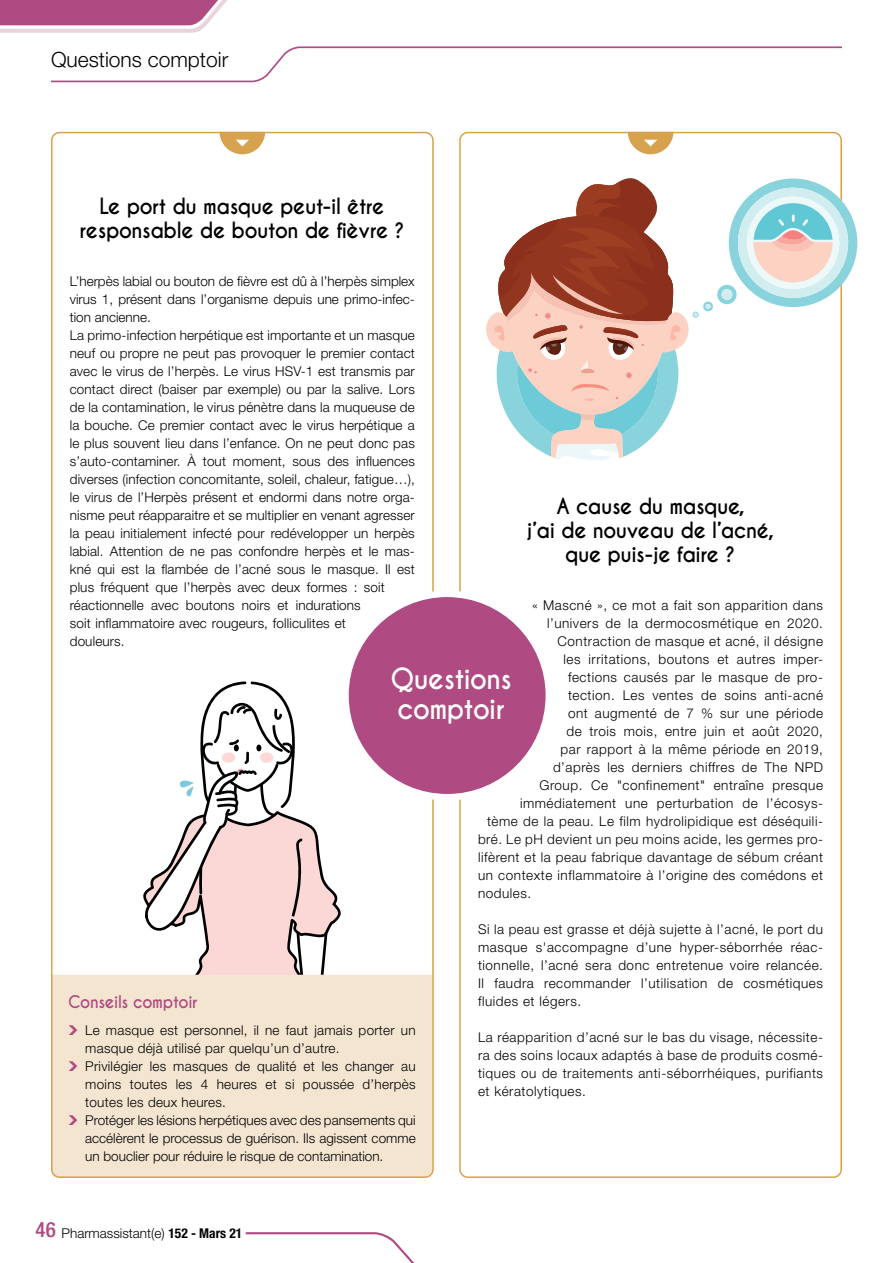
<style>
.page{position:relative;width:893px;height:1263px;background:#fff}
.page>*{position:absolute;margin:0;border:0;box-sizing:border-box;transform-origin:0 0}
.t1{font:700 27.45px/30.2px "Caviar Dreams";letter-spacing:-.02em;color:#fff;scale:.95 1}
.t2{font:700 21px/24px "Caviar Dreams";letter-spacing:-.02em;color:#000;text-align:center;scale:.95 1}
.t3{font:300 21px "Helvetica Neue LT Std";color:#000}
.t4{font:700 16.5px "Caviar Dreams";letter-spacing:-.02em;color:#af4a82;scale:.95 1}
.t5{font:300 13.5px/18px "Helvetica Neue LT Std";letter-spacing:.01em;color:#000;text-align:justify}
.t6{font:300 13.5px "Helvetica Neue LT Std";letter-spacing:.04em;color:#000}
.s1{font-weight:500;font-stretch:condensed;font-size:21px;color:#af4a82}
.s2{font-weight:700;font-stretch:condensed}
</style>
<div class="page">
<svg style="left:245px;top:1232px;width:170px;height:31px"></svg>
<svg style="left:0;top:0;width:227px;height:33px"></svg>
<svg style="left:51px;top:46px;width:791px;height:37px"></svg>
<svg style="left:142px;top:681px;width:200px;height:294px"></svg>
<svg style="left:628px;top:132px;width:45px;height:22px"></svg>
<div style="left:54px;top:975px;width:377px;height:200px;background:#f4e5d1"></div>
<svg style="left:219px;top:132px;width:46px;height:22px"></svg>
<div style="left:345px;top:594px;width:204px;height:203px;background:#af4a82;border-radius:50%"></div>
<div style="left:342px;top:590px;width:210px;height:210px;border:7px solid #fff;border-radius:50%"></div>
<svg style="left:486px;top:178px;width:371px;height:285px"></svg>
<svg style="left:69px;top:1026px;width:8px;height:9px"></svg>
<svg style="left:69px;top:1062px;width:8px;height:9px"></svg>
<svg style="left:69px;top:1116px;width:8px;height:9px"></svg>
<h2 class="t3" style="left:51px;top:46px;width:179px">Questions comptoir</h2>
<h2 class="t2" style="left:80px;top:195px;width:343px">Le port du masque peut-il être responsable de bouton de fièvre ?</h2>
<p class="t5" style="left:70px;top:272px;width:347px;text-align:left">L’herpès labial ou bouton de fièvre est dû à l’herpès simplex virus 1, présent dans l’organisme depuis une primo-infec&shy;tion ancienne.<br>La primo-infection herpétique est importante et un masque neuf ou propre ne peut pas provoquer le premier contact avec le virus de l’herpès. Le virus HSV-1 est transmis par contact direct (baiser par exemple) ou par la salive. Lors de la contamination, le virus pénètre dans la muqueuse de la bouche. Ce premier contact avec le virus herpétique a le plus souvent lieu dans l’enfance. On ne peut donc pas s’auto-contaminer. À tout moment, sous des influences diverses (infection concomitante, soleil, chaleur, fatigue…), le virus de l’Herpès présent et endormi dans notre orga&shy;nisme peut réapparaitre et se multiplier en venant agresser la peau initialement infecté pour redévelopper un herpès labial. Attention de ne pas confondre herpès et le mas&shy;kné qui est la flambée de l’acné sous le masque. Il est plus fréquent que l’herpès avec deux formes : soit réactionnelle avec boutons noirs et indurations<br>soit inflammatoire avec rougeurs, folliculites et<br>douleurs.</p>
<h2 class="t2" style="left:527px;top:494px;width:261px">A cause du masque,<br>j’ai de nouveau de l’acné, que puis-je faire ?</h2>
<p class="t6" style="left:532px;top:597px;width:292px">« Mascné », ce mot a fait son apparition dans</p>
<p class="t6" style="left:547px;top:615px;width:278px">l’univers de la dermocosmétique en 2020.</p>
<p class="t6" style="left:557px;top:633px;width:267px">Contraction de masque et acné, il désigne</p>
<p class="t6" style="left:563px;top:651px;width:261px">les irritations, boutons et autres imper-</p>
<p class="t6" style="left:568px;top:669px;width:256px">fections causés par le masque de pro-</p>
<p class="t6" style="left:568px;top:687px;width:256px">tection. Les ventes de soins anti-acné</p>
<p class="t6" style="left:568px;top:705px;width:256px">ont augmenté de 7 % sur une période</p>
<p class="t6" style="left:566px;top:723px;width:258px">de trois mois, entre juin et août 2020,</p>
<p class="t6" style="left:560px;top:741px;width:264px">par rapport à la même période en 2019,</p>
<p class="t6" style="left:553px;top:759px;width:272px">d’après les derniers chiffres de The NPD</p>
<p class="t6" style="left:539px;top:777px;width:285px">Group. Ce "confinement" entraîne presque</p>
<p class="t6" style="left:520px;top:795px;width:305px">immédiatement une perturbation de l’écosys-</p>
<p class="t6" style="left:487px;top:813px;width:337px">tème de la peau. Le film hydrolipidique est déséquili-</p>
<p class="t6" style="left:478px;top:831px;width:347px">bré. Le pH devient un peu moins acide, les germes pro-</p>
<p class="t6" style="left:478px;top:849px;width:347px">lifèrent et la peau fabrique davantage de sébum créant</p>
<p class="t6" style="left:478px;top:867px;width:346px">un contexte inflammatoire à l’origine des comédons et</p>
<p class="t6" style="left:478px;top:885px;width:55px">nodules.</p>
<p class="t5" style="left:478px;top:920px;width:347px">Si la peau est grasse et déjà sujette à l’acné, le port du masque s'accompagne d’une hyper-séborrhée réac&shy;tionnelle, l’acné sera donc entretenue voire relancée.<br>Il faudra recommander l’utilisation de cosmétiques fluides et légers.</p>
<p class="t5" style="left:478px;top:1028px;width:347px">La réapparition d’acné sur le bas du visage, nécessite&shy;ra des soins locaux adaptés à base de produits cosmé&shy;tiques ou de traitements anti-séborrhéiques, purifiants et kératolytiques.</p>
<h1 class="t1" style="left:390px;top:664px;width:129px">Questions comptoir</h1>
<p class="t4" style="left:68px;top:992px;width:138px">Conseils comptoir</p>
<p class="t5" style="left:85px;top:1020px;width:332px;text-align:left">Le masque est personnel, il ne faut jamais porter un masque déjà utilisé par quelqu’un d’autre.<br>Privilégier les masques de qualité et les changer au moins toutes les 4 heures et si poussée d’herpès toutes les deux heures.<br>Protéger les lésions herpétiques avec des pansements qui accélèrent le processus de guérison. Ils agissent comme un bouclier pour réduire le risque de contamination.</p>
<p class="t5" style="left:36px;top:1223px;width:208px"><span class="s1">46</span> Pharmassistant(e) <span class="s2">152 - Mars 21</span></p>
</div>
